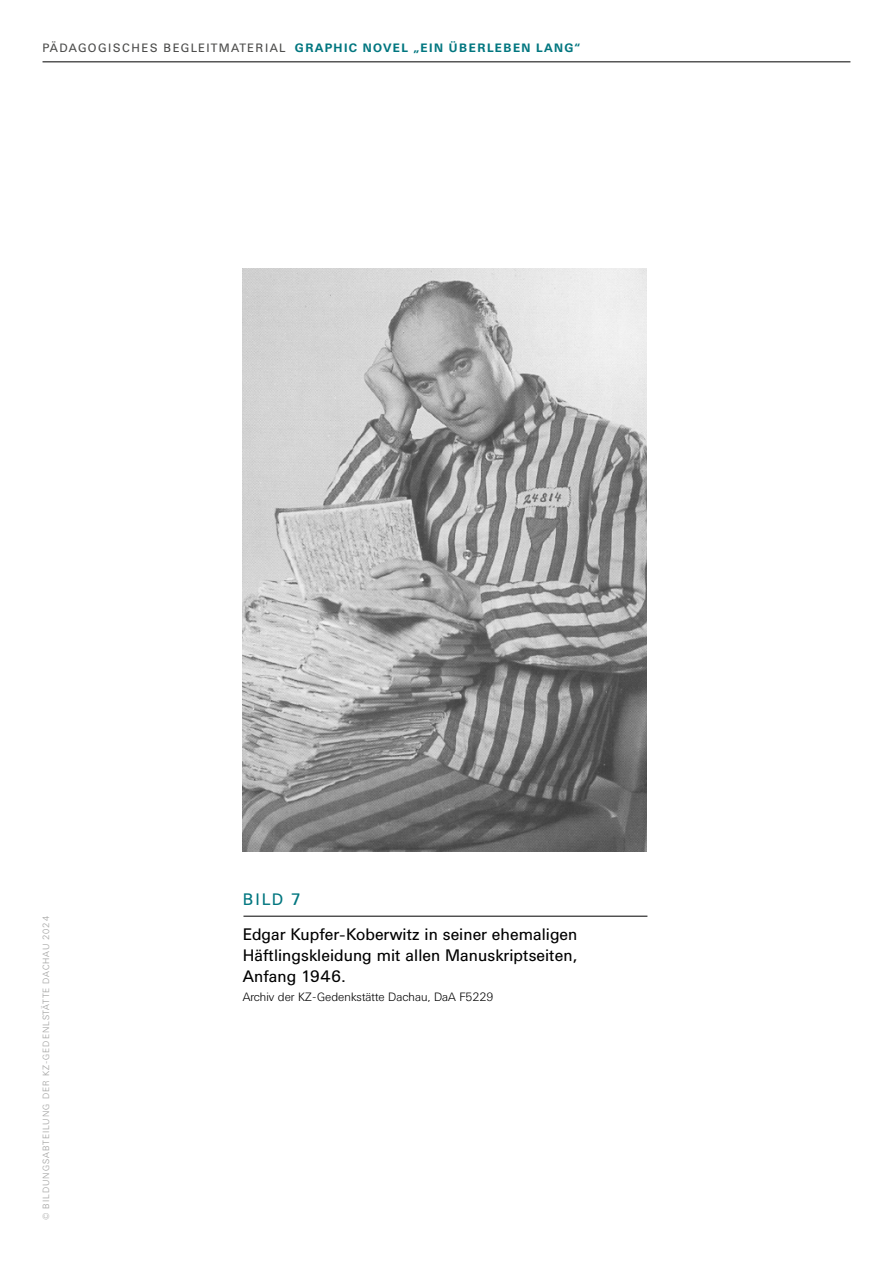
<style>
.page{position:relative;width:893px;height:1263px;background:#fff}
.page>*{position:absolute;margin:0;border:0;box-sizing:border-box;transform-origin:0 0}
.t1{font:16.5px "Univers BSK";color:#000}
.t2{font:16.5px "Univers BSK";color:#00767f}
.t3{font:700 12px "Univers BSK";letter-spacing:.13em;color:#00767f}
.t4{font:300 12px "Univers BSK";color:#000}
.t5{font:300 9px "Univers BSK";letter-spacing:.11em;color:#9d9d9c}
.s1{font-weight:400;color:#4a4a49}
</style>
<div class="page">
<hr style="left:43px;top:62px;width:807px;height:1px;background:#000">
<img style="left:243px;top:269px;width:404px;height:583px">
<hr style="left:243px;top:916px;width:404px;height:1px;background:#000">
<p class="t3" style="left:43px;top:40px;width:539px"><span class="s1">PÄDAGOGISCHES BEGLEITMATERIAL</span> GRAPHIC NOVEL „EIN ÜBERLEBEN LANG“</p>
<p class="t5" style="left:41px;top:1220px;width:306px;rotate:-90deg">© BILDUNGSABTEILUNG DER KZ-GEDENLSTÄTTE DACHAU 2024</p>
<p class="t2" style="left:243px;top:890px;width:60px">BILD 7</p>
<p class="t1" style="left:243px;top:925px;width:336px">Edgar Kupfer-Koberwitz in seiner ehemaligen</p>
<p class="t1" style="left:243px;top:946px;width:336px">Häftlingskleidung mit allen Manuskriptseiten,</p>
<p class="t1" style="left:243px;top:967px;width:104px">Anfang 1946.</p>
<p class="t4" style="left:243px;top:991px;width:252px">Archiv der KZ-Gedenkstätte Dachau, DaA F5229</p>
</div>
